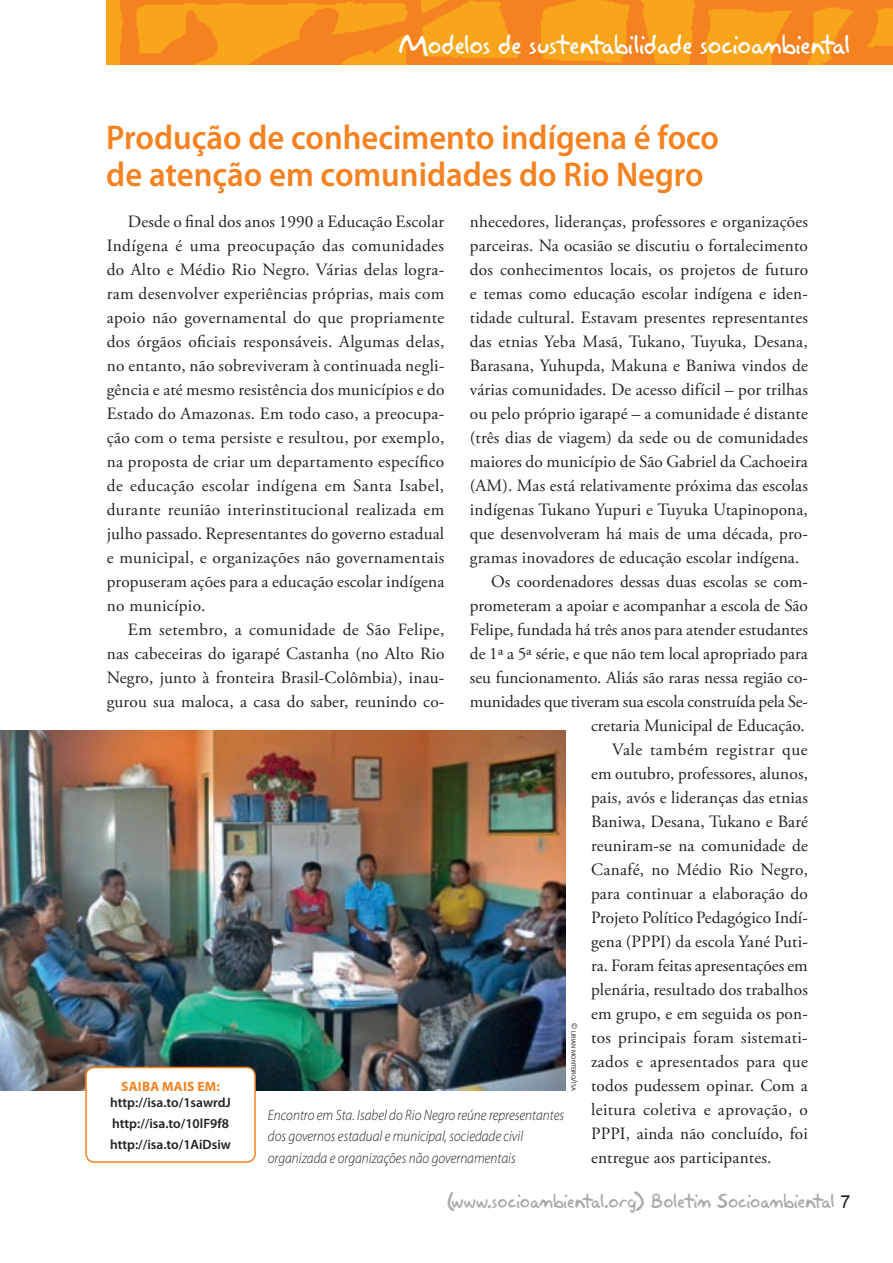
<style>
.page{position:relative;width:893px;height:1263px;background:#fff}
.page>*{position:absolute;margin:0;border:0;box-sizing:border-box;transform-origin:0 0}
.t1{font:600 34.5px/37.5px "Myriad Pro";color:#f58220;scale:.95 1}
.t2{font:24px "Akbar Plain";letter-spacing:-.03em;color:#fff}
.t3{font:18px "Akbar Plain";letter-spacing:-.035em;color:#a8a9ad}
.t4{font:17.25px/24px "Adobe Garamond Pro";letter-spacing:.01em;color:#231f20;text-align:justify}
.t5{font:17.25px "Adobe Garamond Pro";letter-spacing:-.01em;color:#231f20}
.t6{font:17.25px "Adobe Garamond Pro";letter-spacing:.035em;color:#231f20}
.t7{font:italic 300 15px/21.6px "Myriad Pro";color:#231f20;scale:.9 1}
.t8{font:600 13.5px/20.7px "Myriad Pro";color:#231f20}
.t9{font:700 13.5px "Myriad Pro";letter-spacing:.02em;color:#f58220}
.t10{font:6.3px "Myriad Pro";color:#231f20}
.s1{font-size:9px}
.s2{font-family:"Arial";color:#231f20}
</style>
<div class="page">
<img style="left:107px;top:0;width:786px;height:64px">
<img style="left:0;top:731px;width:566px;height:360px">
<div style="left:86px;top:1067px;width:169px;height:95px;background:#fff;border-radius:9px"></div>
<div style="left:85px;top:1067px;width:171px;height:96px;border:2px solid #f58220;border-radius:9px"></div>
<h2 class="t2" style="left:399px;top:25px;width:453px">Modelos de sustentabilidade socioambiental</h2>
<h1 class="t1" style="left:106px;top:118px;width:647px">Produção de conhecimento indígena é foco de atenção em comunidades do Rio Negro</h1>
<p class="t4" style="left:470px;top:210px;width:340px">nhecedores, lideranças, professores e organizações</p>
<p class="t4" style="left:470px;top:234px;width:340px">parceiras. Na ocasião se discutiu o fortalecimento</p>
<p class="t4" style="left:470px;top:258px;width:340px">dos conhecimentos locais, os projetos de futuro</p>
<p class="t4" style="left:470px;top:282px;width:340px">e temas como educação escolar indígena e iden-</p>
<p class="t4" style="left:470px;top:306px;width:340px">tidade cultural. Estavam presentes representantes</p>
<p class="t4" style="left:470px;top:330px;width:339px">das etnias Yeba Masã, Tukano, Tuyuka, Desana,</p>
<p class="t4" style="left:470px;top:354px;width:340px">Barasana, Yuhupda, Makuna e Baniwa vindos de</p>
<p class="t4" style="left:470px;top:378px;width:340px">várias comunidades. De acesso difícil – por trilhas</p>
<p class="t4" style="left:470px;top:402px;width:339px">ou pelo próprio igarapé – a comunidade é distante</p>
<p class="t4" style="left:470px;top:426px;width:340px">(três dias de viagem) da sede ou de comunidades</p>
<p class="t4" style="left:470px;top:450px;width:340px">maiores do município de São Gabriel da Cachoeira</p>
<p class="t4" style="left:470px;top:474px;width:340px">(AM). Mas está relativamente próxima das escolas</p>
<p class="t4" style="left:470px;top:498px;width:339px">indígenas Tukano Yupuri e Tuyuka Utapinopona,</p>
<p class="t4" style="left:470px;top:522px;width:340px">que desenvolveram há mais de uma década, pro-</p>
<p class="t4" style="left:470px;top:546px;width:331px">gramas inovadores de educação escolar indígena.</p>
<p class="t4" style="left:491px;top:570px;width:318px">Os coordenadores dessas duas escolas se com-</p>
<p class="t4" style="left:470px;top:594px;width:340px">prometeram a apoiar e acompanhar a escola de São</p>
<p class="t4" style="left:470px;top:618px;width:340px">Felipe, fundada há três anos para atender estudantes</p>
<p class="t4" style="left:470px;top:642px;width:339px">de 1ª a 5ª série, e que não tem local apropriado para</p>
<p class="t4" style="left:470px;top:666px;width:340px">seu funcionamento. Aliás são raras nessa região co-</p>
<p class="t5" style="left:470px;top:691px;width:339px">munidades que tiveram sua escola construída pela Se-</p>
<p class="t4" style="left:591px;top:714px;width:215px">cretaria Municipal de Educação.</p>
<p class="t6" style="left:612px;top:739px;width:197px">Vale também registrar que</p>
<p class="t4" style="left:591px;top:762px;width:218px">em outubro, professores, alunos,</p>
<p class="t4" style="left:591px;top:786px;width:218px">pais, avós e lideranças das etnias</p>
<p class="t4" style="left:591px;top:810px;width:218px">Baniwa, Desana, Tukano e Baré</p>
<p class="t4" style="left:591px;top:834px;width:218px">reuniram-se na comunidade de</p>
<p class="t4" style="left:591px;top:858px;width:218px">Canafé, no Médio Rio Negro,</p>
<p class="t4" style="left:591px;top:882px;width:218px">para continuar a elaboração do</p>
<p class="t4" style="left:591px;top:906px;width:218px">Projeto Político Pedagógico Indí-</p>
<p class="t4" style="left:591px;top:930px;width:218px">gena (PPPI) da escola Yané Puti-</p>
<p class="t4" style="left:591px;top:954px;width:218px">ra. Foram feitas apresentações em</p>
<p class="t4" style="left:591px;top:978px;width:218px">plenária, resultado dos trabalhos</p>
<p class="t4" style="left:591px;top:1002px;width:218px">em grupo, e em seguida os pon-</p>
<p class="t4" style="left:591px;top:1026px;width:218px">tos principais foram sistemati-</p>
<p class="t4" style="left:591px;top:1050px;width:218px">zados e apresentados para que</p>
<p class="t4" style="left:591px;top:1074px;width:218px">todos pudessem opinar. Com a</p>
<p class="t4" style="left:591px;top:1098px;width:218px">leitura coletiva e aprovação, o</p>
<p class="t4" style="left:591px;top:1122px;width:218px">PPPI, ainda não concluído, foi</p>
<p class="t4" style="left:591px;top:1146px;width:182px">entregue aos participantes.</p>
<p class="t4" style="left:107px;top:210px;width:339px;text-indent:21px">Desde o final dos anos 1990 a Educação Escolar Indígena é uma preocupação das comunidades do Alto e Médio Rio Negro. Várias delas logra&shy;ram desenvolver experiências próprias, mais com apoio não governamental do que propriamente dos órgãos oficiais responsáveis. Algumas delas, no entanto, não sobreviveram à continuada negli&shy;gência e até mesmo resistência dos municípios e do Estado do Amazonas. Em todo caso, a preocupa&shy;ção com o tema persiste e resultou, por exemplo, na proposta de criar um departamento específico de educação escolar indígena em Santa Isabel, durante reunião interinstitucional realizada em julho passado. Representantes do governo estadual e municipal, e organizações não governamentais propuseram ações para a educação escolar indígena no município.</p>
<p class="t4" style="left:107px;top:618px;width:339px;text-indent:21px">Em setembro, a comunidade de São Felipe, nas cabeceiras do igarapé Castanha (no Alto Rio Negro, junto à fronteira Brasil-Colômbia), inau&shy;gurou sua maloca, a casa do saber, reunindo co-</p>
<p class="t10" style="left:578px;top:1023px;width:69px;rotate:90deg"><span class="s1">©</span> LIRIAN MONTEIRO<span class="s1">/</span>ISA</p>
<p class="t9" style="left:121px;top:1077px;width:100px">SAIBA MAIS EM:</p>
<p class="t8" style="left:110px;top:1092px;width:122px">http://isa.to/1sawrdJ http://isa.to/10lF9f8 http://isa.to/1AiDsiw</p>
<p class="t7" style="left:268px;top:1104px;width:331px">Encontro em Sta. Isabel do Rio Negro reúne representantes dos governos estadual e municipal, sociedade civil organizada e organizações não governamentais</p>
<p class="t3" style="left:447px;top:1186px;width:405px">(www.socioambiental.org) Boletim Socioambiental <span class="s2">7</span></p>
</div>
